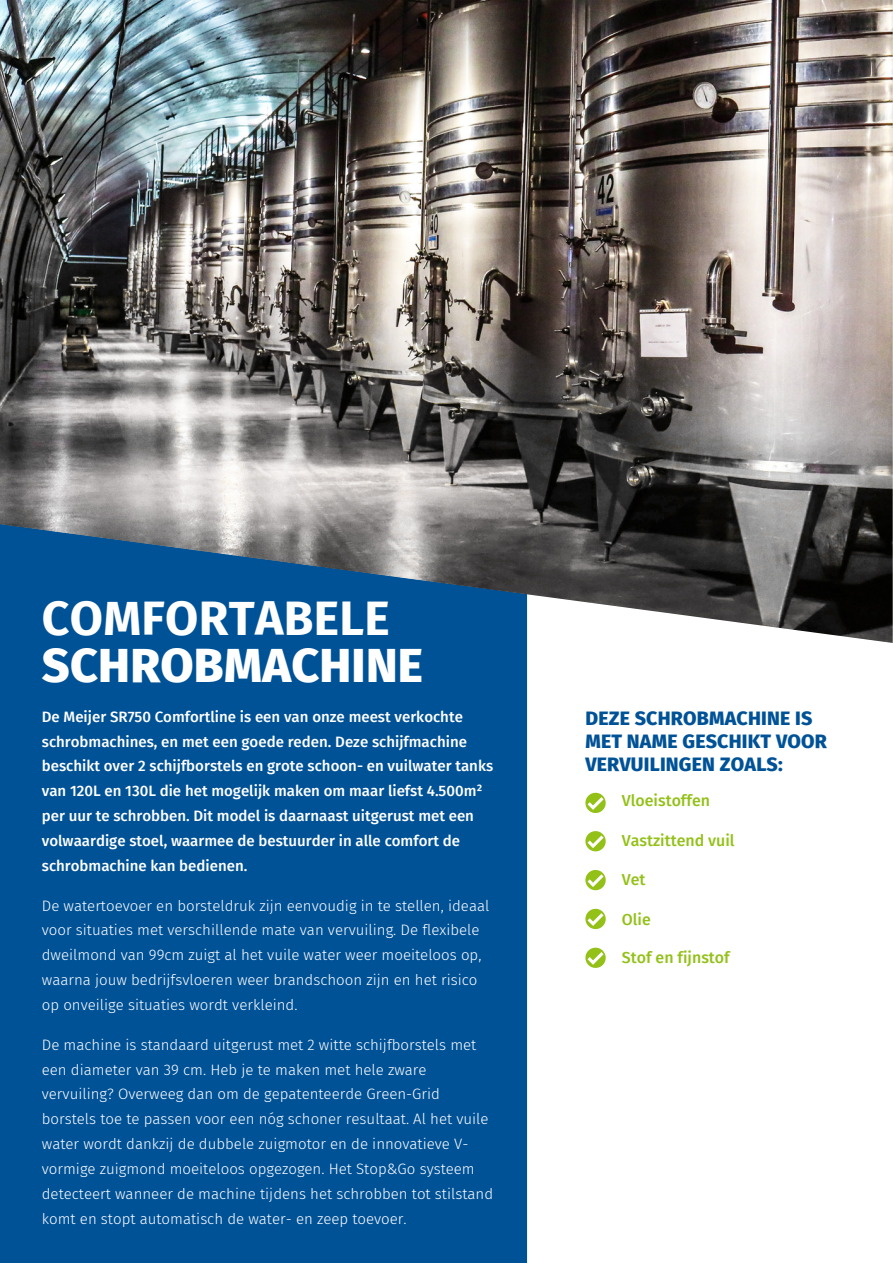
<style>
.page{position:relative;width:893px;height:1264px;background:#fff}
.page>*{position:absolute;margin:0;border:0;box-sizing:border-box;transform-origin:0 0}
.t1{font:800 48.15px "Fira Sans";letter-spacing:.005em;color:#fff}
.t2{font:700 48.15px "Fira Sans";letter-spacing:.005em;color:#fff}
.t3{font:800 19.5px/22.5px "Fira Sans";letter-spacing:.01em;color:#005297}
.t4{font:500 15.9px "Fira Sans";color:#93c118}
.t5{font:300 15px/24.8px "Fira Sans";color:#fff}
.t6{font:500 15px/24.8px "Fira Sans";color:#fff}
</style>
<div class="page">
<div style="left:0;top:643px;width:527px;height:619px;background:#005297"></div>
<img style="left:0;top:0;width:892px;height:643px">
<svg style="left:585px;top:792px;width:20px;height:21px"></svg>
<svg style="left:585px;top:831px;width:20px;height:20px"></svg>
<svg style="left:585px;top:870px;width:20px;height:20px"></svg>
<svg style="left:585px;top:908px;width:20px;height:21px"></svg>
<svg style="left:585px;top:947px;width:20px;height:20px"></svg>
<h1 class="t2" style="left:42px;top:590px;width:349px">COMFORTABELE</h1>
<h1 class="t1" style="left:42px;top:637px;width:383px">SCHROBMACHINE</h1>
<p class="t6" style="left:42px;top:704px;width:453px">De Meijer SR750 Comfortline is een van onze meest verkochte schrobmachines, en met een goede reden. Deze schijfmachine beschikt over 2 schijfborstels en grote schoon- en vuilwater tanks van 120L en 130L die het mogelijk maken om maar liefst 4.500m² per uur te schrobben. Dit model is daarnaast uitgerust met een volwaardige stoel, waarmee de bestuurder in alle comfort de schrobmachine kan bedienen.</p>
<h2 class="t3" style="left:585px;top:707px;width:243px">DEZE SCHROBMACHINE IS<br>MET NAME GESCHIKT VOOR<br>VERVUILINGEN ZOALS:</h2>
<p class="t4" style="left:621px;top:791px;width:90px">Vloeistoffen</p>
<p class="t4" style="left:621px;top:831px;width:114px">Vastzittend vuil</p>
<p class="t4" style="left:621px;top:870px;width:25px">Vet</p>
<p class="t4" style="left:621px;top:909px;width:30px">Olie</p>
<p class="t4" style="left:621px;top:948px;width:109px">Stof en fijnstof</p>
<p class="t5" style="left:42px;top:893px;width:449px">De watertoevoer en borsteldruk zijn eenvoudig in te stellen, ideaal voor situaties met verschillende mate van vervuiling. De flexibele dweilmond van 99cm zuigt al het vuile water weer moeiteloos op, waarna jouw bedrijfsvloeren weer brandschoon zijn en het risico op onveilige situaties wordt verkleind.</p>
<p class="t5" style="left:42px;top:1032px;width:453px">De machine is standaard uitgerust met 2 witte schijfborstels met een diameter van 39 cm. Heb je te maken met hele zware vervuiling? Overweeg dan om de gepatenteerde Green-Grid borstels toe te passen voor een nóg schoner resultaat. Al het vuile water wordt dankzij de dubbele zuigmotor en de innovatieve V&shy;vormige zuigmond moeiteloos opgezogen. Het Stop&amp;Go systeem detecteert wanneer de machine tijdens het schrobben tot stilstand komt en stopt automatisch de water- en zeep toevoer.</p>
</div>
